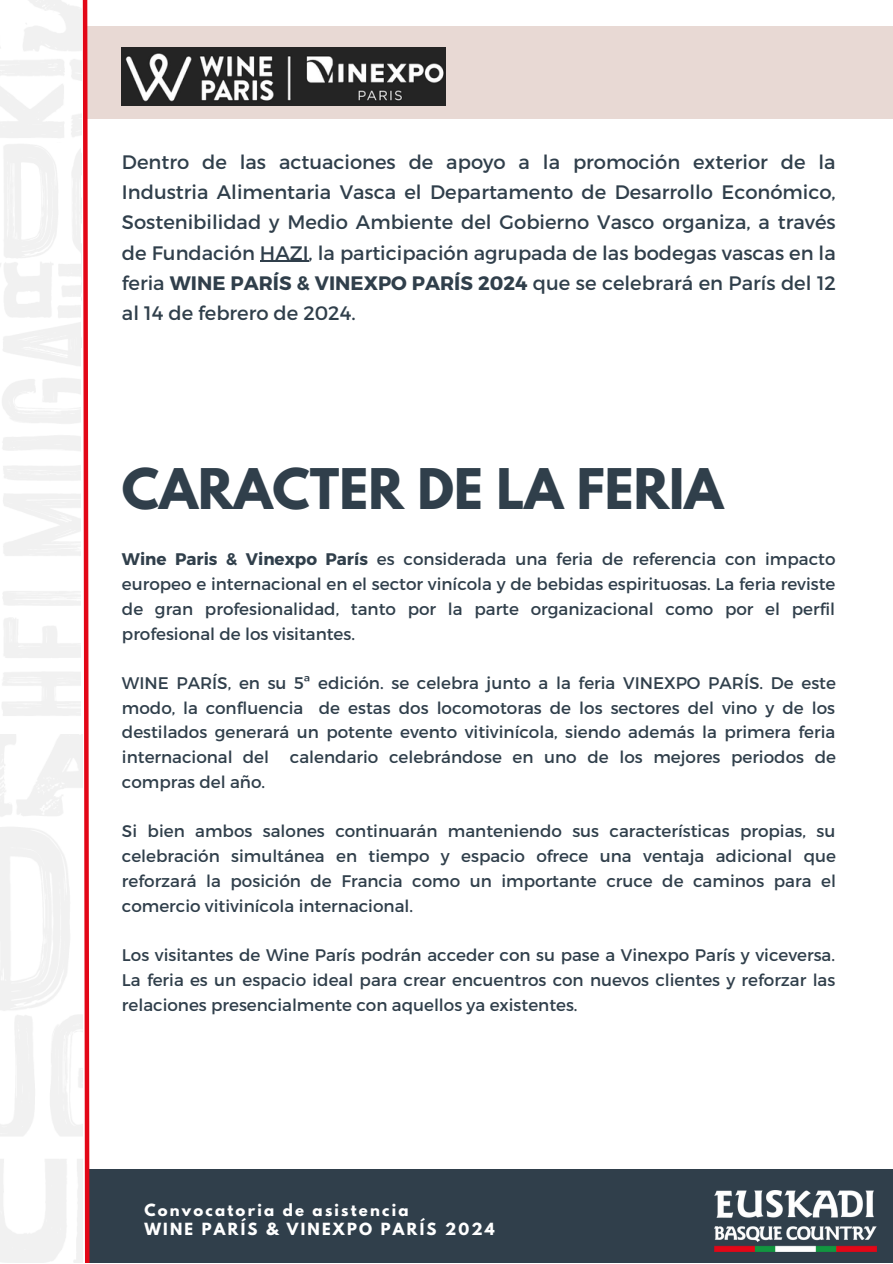
<style>
.page{position:relative;width:893px;height:1264px;background:#fff}
.page>*{position:absolute;margin:0;border:0;box-sizing:border-box;transform-origin:0 0}
.t1{font:700 49.65px "League Spartan";color:#303f4b}
.t2{font:19.5px/30.3px "Montserrat";color:#303f4b;text-align:justify}
.t3{font:16.8px/24.8px "Montserrat";color:#303f4b;text-align:justify}
.t4{font:700 14.85px "League Spartan";letter-spacing:.15em;color:#fff}
.s1{font-weight:700}
</style>
<div class="page">
<div style="left:86px;top:1169px;width:806px;height:93px;background:#303f4b"></div>
<img style="left:714px;top:1190px;width:162px;height:61px">
<div style="left:85px;top:27px;width:807px;height:92px;background:#e8d9d4"></div>
<svg style="left:81px;top:0;width:11px;height:1262px"></svg>
<img style="left:122px;top:47px;width:324px;height:58px">
<hr style="left:260px;top:261px;width:48px;height:1px;background:#303f4b">
<p class="t2" style="left:122px;top:145px;width:715px">Dentro de las actuaciones de apoyo a la promoción exterior de la Industria Alimentaria Vasca el Departamento de Desarrollo Económico, Sostenibilidad y Medio Ambiente del Gobierno Vasco organiza, a través de Fundación HAZI, la participación agrupada de las bodegas vascas en la feria <span class="s1">WINE PARÍS &amp; VINEXPO PARÍS 2024</span> que se celebrará en París del 12 al 14 de febrero de 2024.</p>
<p class="t1" style="left:122px;top:464px;width:603px">CARACTER DE LA FERIA</p>
<p class="t3" style="left:122px;top:546px;width:715px"><span class="s1">Wine Paris &amp; Vinexpo París</span> es considerada una feria de referencia con impacto europeo e internacional en el sector vinícola y de bebidas espirituosas. La feria reviste de gran profesionalidad, tanto por la parte organizacional como por el perfil profesional de los visitantes.</p>
<p class="t3" style="left:122px;top:669px;width:715px">WINE PARÍS, en su 5ª edición. se celebra junto a la feria VINEXPO PARÍS. De este modo, la confluencia de estas dos locomotoras de los sectores del vino y de los destilados generará un potente evento vitivinícola, siendo además la primera feria internacional del</p>
<p class="t3" style="left:290px;top:744px;width:547px">calendario celebrándose en uno de los mejores periodos de</p>
<p class="t3" style="left:122px;top:768px;width:145px">compras del año.</p>
<p class="t3" style="left:122px;top:818px;width:715px">Si bien ambos salones continuarán manteniendo sus características propias, su celebración simultánea en tiempo y espacio ofrece una ventaja adicional que reforzará la posición de Francia como un importante cruce de caminos para el comercio vitivinícola internacional.</p>
<p class="t3" style="left:122px;top:941px;width:714px">Los visitantes de Wine París podrán acceder con su pase a Vinexpo París y viceversa.<br>La feria es un espacio ideal para crear encuentros con nuevos clientes y reforzar las relaciones presencialmente con aquellos ya existentes.</p>
<p class="t4" style="left:144px;top:1202px;width:266px">Convocatoria de asistencia</p>
<p class="t4" style="left:144px;top:1221px;width:352px">WINE PARÍS &amp; VINEXPO PARÍS 2024</p>
<p class="t4" style="left:144px;top:1202px;width:430px">Un análisis de la campaña de redes sociales</p>
<p class="t4" style="left:144px;top:1221px;width:226px">Enero - Marzo de 2020</p>
</div>
